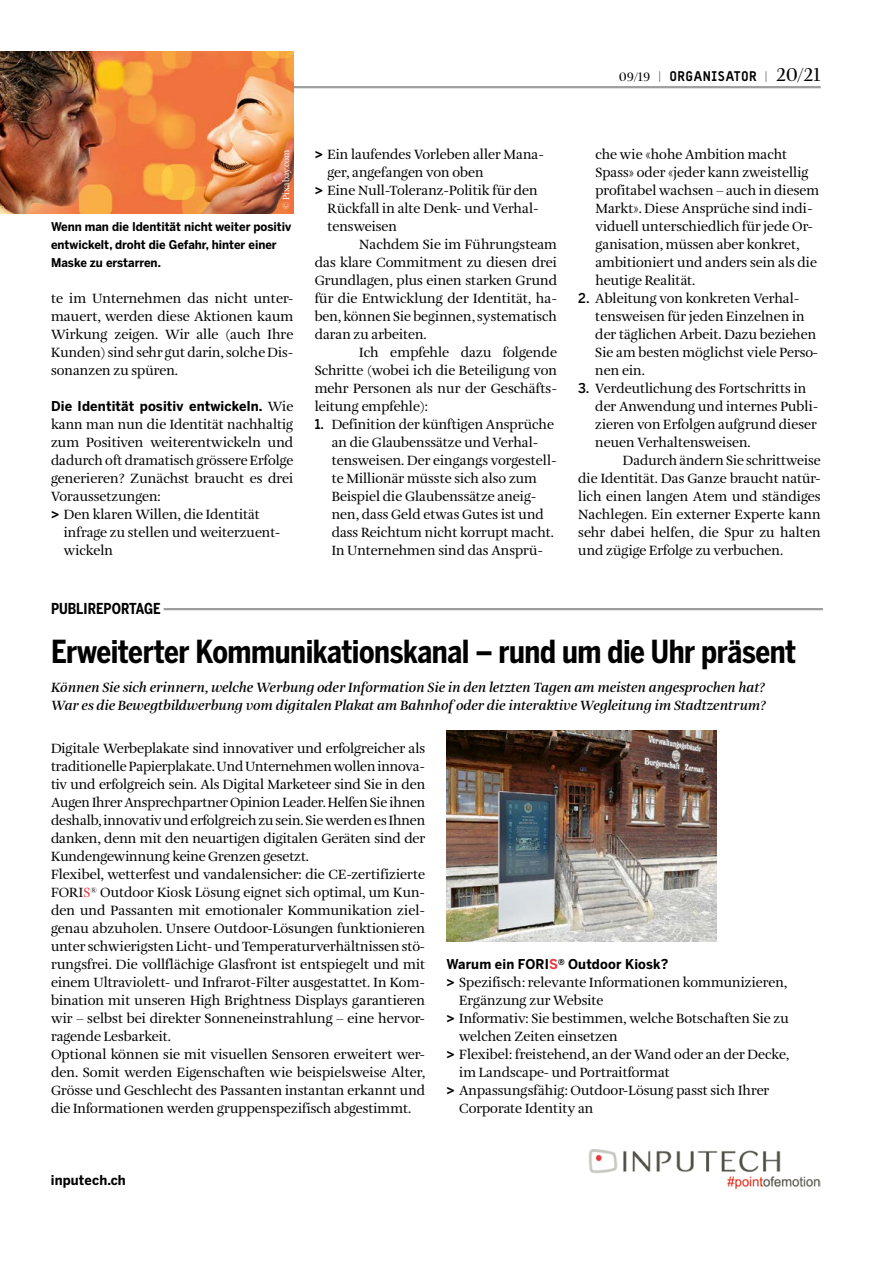
<style>
.page{position:relative;width:893px;height:1263px;background:#fff}
.page>*{position:absolute;margin:0;border:0;box-sizing:border-box;transform-origin:0 0}
.t1{font:700 31.5px "Benton Sans Cond";letter-spacing:-.015em;color:#000;scale:.95 1}
.t2{font:700 15px "Benton Sans Cond";color:#000;scale:.95 1}
.t3{font:13.8px/18px "Amalia Pro";color:#000}
.t4{font:italic 600 13.8px/18px "Amalia Pro";letter-spacing:-.005em;color:#000;scale:1.05 1}
.t5{font:700 13.5px "Benton Sans";letter-spacing:.01em;color:#000;scale:.95 1}
.t6{font:700 13.5px "Benton Sans";letter-spacing:.01em;color:#000;scale:.96 1}
.t7{font:900 13.5px "Typestar Pro";letter-spacing:.035em;color:#000}
.t8{font:700 12px/18px "Benton Sans";color:#000;scale:.95 1}
.t9{font:9px "Amalia Pro";color:#fff}
.s1{font-family:"Amalia Pro";font-weight:400;font-size:12.75px}
.s2{font-family:"Amalia Pro";font-weight:400;font-size:19.5px}
.s3{font-family:"Amalia Pro";font-weight:400;font-size:13.8px}
.s4{font-family:"Benton Sans";font-weight:700;font-size:13.5px}
.s5{font-family:"Benton Sans";font-weight:500;font-size:13.5px}
.s6{color:#e93b41}
</style>
<div class="page">
<hr style="left:0;top:86px;width:821px;height:2px;background:#9d9e9e">
<img style="left:0;top:51px;width:293px;height:162px">
<hr style="left:164px;top:608px;width:659px;height:2px;background:#9d9e9e">
<img style="left:446px;top:731px;width:270px;height:211px">
<img style="left:588px;top:1150px;width:233px;height:40px">
<p class="t7" style="left:619px;top:67px;width:203px"><span class="s1">09/19 |</span> ORGANISATOR <span class="s1">|</span> <span class="s2">20/21</span></p>
<p class="t9" style="left:281px;top:209px;width:61px;rotate:-90deg">© Pixabay.com</p>
<p class="t8" style="left:51px;top:218px;width:254px">Wenn man die Identität nicht weiter positiv entwickelt, droht die Gefahr, hinter einer<br>Maske zu erstarren.</p>
<p class="t3" style="left:51px;top:290px;width:244px;text-align:justify">te im Unternehmen das nicht unter&shy;mauert, werden diese Aktionen kaum Wirkung zeigen. Wir alle (auch Ihre Kunden) sind sehr gut darin, solche Dis&shy;sonanzen zu spüren.</p>
<p class="t6" style="left:51px;top:398px;width:254px">Die Identität positiv entwickeln. <span class="s3">Wie</span></p>
<p class="t3" style="left:51px;top:416px;width:244px">kann man nun die Identität nachhaltig zum Positiven weiterentwickeln und dadurch oft dramatisch grössere Erfolge generieren? Zunächst braucht es drei Voraussetzungen:<br><span class="s4">&gt;</span> Den klaren Willen, die Identität</p>
<p class="t3" style="left:64px;top:524px;width:218px">infrage zu stellen und weiterzuent&shy;wickeln</p>
<p class="t3" style="left:315px;top:146px;width:231px"><span class="s4">&gt;</span> Ein laufendes Vorleben aller Mana-</p>
<p class="t3" style="left:327px;top:164px;width:158px">ger, angefangen von oben</p>
<p class="t3" style="left:315px;top:182px;width:224px"><span class="s4">&gt;</span> Eine Null-Toleranz-Politik für den</p>
<p class="t3" style="left:327px;top:200px;width:213px">Rückfall in alte Denk- und Verhal-</p>
<p class="t3" style="left:327px;top:218px;width:71px">tensweisen</p>
<p class="t3" style="left:359px;top:236px;width:199px">Nachdem Sie im Führungsteam</p>
<p class="t3" style="left:315px;top:254px;width:244px">das klare Commitment zu diesen drei</p>
<p class="t3" style="left:315px;top:272px;width:244px">Grundlagen, plus einen starken Grund</p>
<p class="t3" style="left:315px;top:290px;width:244px">für die Entwicklung der Identität, ha-</p>
<p class="t3" style="left:315px;top:308px;width:244px">ben, können Sie beginnen, systematisch</p>
<p class="t3" style="left:315px;top:326px;width:114px">daran zu arbeiten.</p>
<p class="t3" style="left:359px;top:344px;width:199px">Ich empfehle dazu folgende</p>
<p class="t3" style="left:315px;top:362px;width:244px">Schritte (wobei ich die Beteiligung von</p>
<p class="t3" style="left:315px;top:380px;width:244px">mehr Personen als nur der Geschäfts-</p>
<p class="t3" style="left:315px;top:398px;width:115px">leitung empfehle):</p>
<p class="t3" style="left:332px;top:416px;width:227px;text-indent:-17px"><span class="s5">1.</span> Definition der künftigen Ansprüche an die Glaubenssätze und Verhal&shy;tensweisen. Der eingangs vorgestell&shy;te Millionär müsste sich also zum Beispiel die Glaubenssätze aneig&shy;nen, dass Geld etwas Gutes ist und dass Reichtum nicht korrupt macht.<br>In Unternehmen sind das Ansprü-</p>
<p class="t3" style="left:595px;top:146px;width:225px">che wie «hohe Ambition macht<br>Spass» oder «jeder kann zweistellig profitabel wachsen – auch in diesem<br>Markt». Diese Ansprüche sind indi&shy;viduell unterschiedlich für jede Or&shy;ganisation, müssen aber konkret, ambitioniert und anders sein als die heutige Realität.</p>
<p class="t3" style="left:595px;top:290px;width:224px;text-indent:-17px"><span class="s5">2.</span> Ableitung von konkreten Verhal&shy;tensweisen für jeden Einzelnen in der täglichen Arbeit. Dazu beziehen<br>Sie am besten möglichst viele Perso&shy;nen ein.</p>
<p class="t3" style="left:595px;top:380px;width:225px;text-indent:-17px"><span class="s5">3.</span> Verdeutlichung des Fortschritts in der Anwendung und internes Publi&shy;zieren von Erfolgen aufgrund dieser neuen Verhaltensweisen.</p>
<p class="t3" style="left:578px;top:452px;width:244px;text-align:justify;text-indent:45px">Dadurch ändern Sie schrittweise die Identität. Das Ganze braucht natür&shy;lich einen langen Atem und ständiges Nachlegen. Ein externer Experte kann sehr dabei helfen, die Spur zu halten und zügige Erfolge zu verbuchen.</p>
<p class="t2" style="left:51px;top:600px;width:117px">PUBLIREPORTAGE</p>
<h1 class="t1" style="left:51px;top:634px;width:786px">Erweiterter Kommunikationskanal – rund um die Uhr präsent</h1>
<p class="t4" style="left:51px;top:678px;width:682px">Können Sie sich erinnern, welche Werbung oder Information Sie in den letzten Tagen am meisten angesprochen hat?<br>War es die Bewegtbildwerbung vom digitalen Plakat am Bahnhof oder die interaktive Wegleitung im Stadtzentrum?</p>
<p class="t3" style="left:51px;top:740px;width:376px">Digitale Werbeplakate sind innovativer und erfolgreicher als traditionelle Papierplakate. Und Unternehmen wollen innova&shy;tiv und erfolgreich sein. Als Digital Marketeer sind Sie in den Augen Ihrer Ansprechpartner Opinion Leader. Helfen Sie ihnen deshalb, innovativ und erfolgreich zu sein. Sie werden es Ihnen danken, denn mit den neuartigen digitalen Geräten sind der Kundengewinnung keine Grenzen gesetzt.<br>Flexibel, wetterfest und vandalensicher: die CE-zertifizierte FORI<span class="s6">S</span><sup>®</sup> Outdoor Kiosk Lösung eignet sich optimal, um Kun&shy;den und Passanten mit emotionaler Kommunikation ziel&shy;genau abzuholen. Unsere Outdoor-Lösungen funktionieren unter schwierigsten Licht- und Temperaturverhältnissen stö&shy;rungsfrei. Die vollflächige Glasfront ist entspiegelt und mit einem Ultraviolett- und Infrarot-Filter ausgestattet. In Kom&shy;bination mit unseren High Brightness Displays garantieren wir – selbst bei direkter Sonneneinstrahlung – eine hervor&shy;ragende Lesbarkeit.<br>Optional können sie mit visuellen Sensoren erweitert wer&shy;den. Somit werden Eigenschaften wie beispielsweise Alter, Grösse und Geschlecht des Passanten instantan erkannt und die Informationen werden gruppenspezifisch abgestimmt.</p>
<p class="t5" style="left:446px;top:956px;width:235px">Warum ein FORI<span class="s6">S</span><sup>®</sup> Outdoor Kiosk?</p>
<p class="t3" style="left:446px;top:974px;width:342px"><span class="s4">&gt;</span> Spezifisch: relevante Informationen kommunizieren,</p>
<p class="t3" style="left:459px;top:992px;width:146px">Ergänzung zur Website</p>
<p class="t3" style="left:446px;top:1010px;width:344px"><span class="s4">&gt;</span> Informativ: Sie bestimmen, welche Botschaften Sie zu</p>
<p class="t3" style="left:459px;top:1028px;width:160px">welchen Zeiten einsetzen</p>
<p class="t3" style="left:446px;top:1046px;width:344px"><span class="s4">&gt;</span> Flexibel: freistehend, an der Wand oder an der Decke,</p>
<p class="t3" style="left:459px;top:1064px;width:212px">im Landscape- und Portraitformat</p>
<p class="t3" style="left:446px;top:1082px;width:324px"><span class="s4">&gt;</span> Anpassungsfähig: Outdoor-Lösung passt sich Ihrer</p>
<p class="t3" style="left:459px;top:1100px;width:136px">Corporate Identity an</p>
<p class="t5" style="left:51px;top:1173px;width:81px">inputech.ch</p>
</div>
